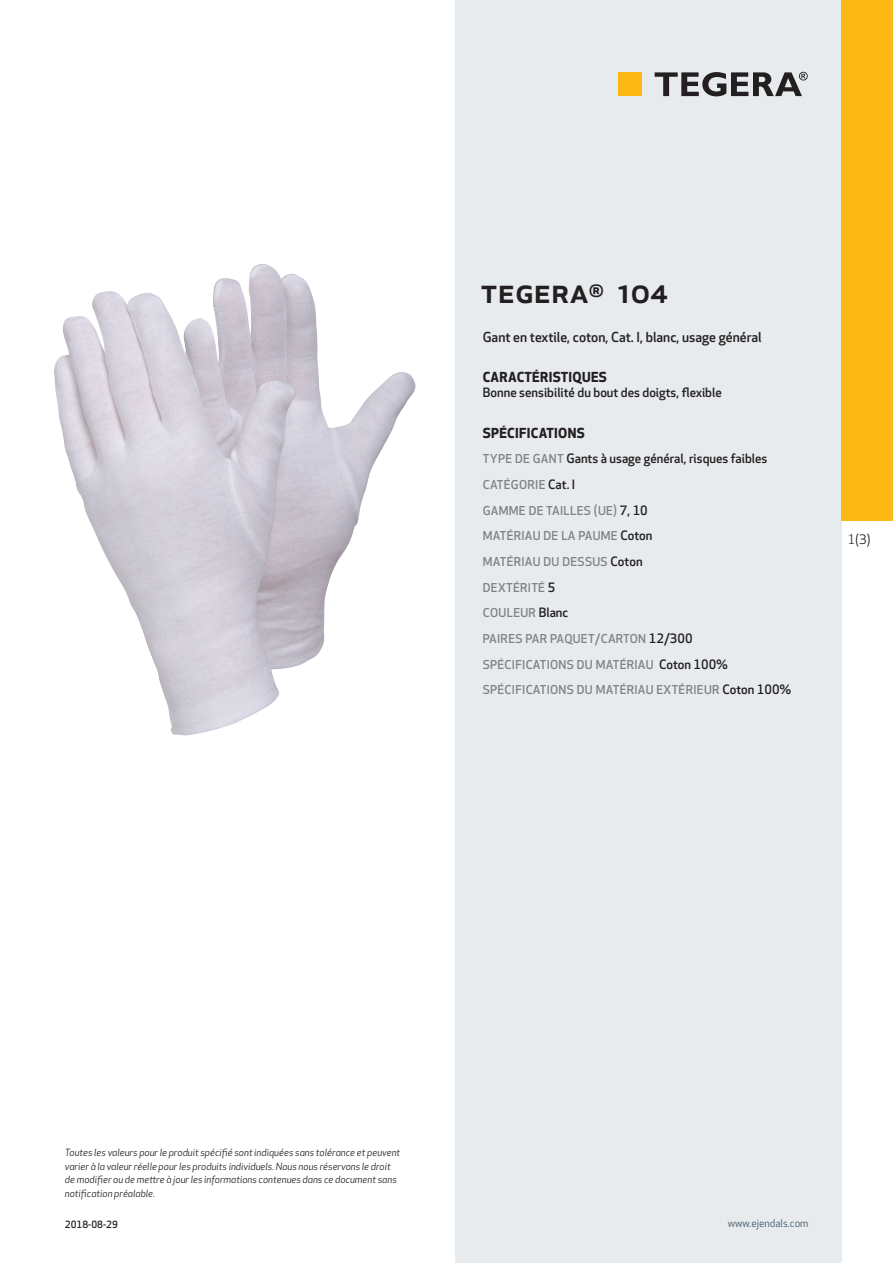
<style>
.page{position:relative;width:893px;height:1263px;background:#fff}
.page>*{position:absolute;margin:0;border:0;box-sizing:border-box;transform-origin:0 0}
.prodname{font:500 34.5px "Apex New";color:#231f20}
.Funktion_body{font:500 13.5px "Apex New";color:#231f20}
.Funktion_body-2{font:700 13.5px "Apex New";letter-spacing:.025em;color:#231f20}
.t1{font:12.75px "Apex New";color:#231f20}
.Funktion_body-3{font:500 12.6px "Apex New";color:#231f20}
.Funktion_body-4{font:500 12px "Apex New";letter-spacing:.025em;color:#808285}
.t2{font:10.5px "Apex New";color:#405968}
.t3{font:italic 9.75px/13.5px "Apex New";color:#231f20}
.Sidfot_datum{font:500 9.75px "Apex New";color:#231f20}
.s1{font-size:12px;color:#808285}
.s2{font-size:12.6px;color:#231f20}
</style>
<div class="page">
<div style="left:455px;top:0;width:387px;height:1263px;background:#e8ebee"></div>
<div style="left:842px;top:0;width:51px;height:520px;background:#fcb814"></div>
<img style="left:54px;top:264px;width:331px;height:472px">
<div style="left:618px;top:72px;width:24px;height:24px;background:#fcb814"></div>
<svg style="left:655px;top:72px;width:153px;height:24px"></svg>
<p class="prodname" style="left:480px;top:267px;width:189px">TEGERA<sup>®</sup> 104</p>
<p class="Funktion_body" style="left:483px;top:328px;width:280px">Gant en textile, coton, Cat. I, blanc, usage général</p>
<p class="Funktion_body-2" style="left:483px;top:367px;width:126px">CARACTÉRISTIQUES</p>
<p class="Funktion_body-3" style="left:483px;top:384px;width:240px">Bonne sensibilité du bout des doigts, flexible</p>
<p class="Funktion_body-2" style="left:483px;top:423px;width:103px">SPÉCIFICATIONS</p>
<p class="Funktion_body-3" style="left:483px;top:450px;width:286px"><span class="s1">TYPE DE GANT</span> Gants à usage général, risques faibles</p>
<p class="Funktion_body-4" style="left:483px;top:477px;width:94px">CATÉGORIE <span class="s2">Cat. I</span></p>
<p class="Funktion_body-4" style="left:483px;top:502px;width:166px">GAMME DE TAILLES (UE) <span class="s2">7, 10</span></p>
<p class="Funktion_body-4" style="left:483px;top:528px;width:171px">MATÉRIAU DE LA PAUME <span class="s2">Coton</span></p>
<p class="Funktion_body-4" style="left:483px;top:554px;width:161px">MATÉRIAU DU DESSUS <span class="s2">Coton</span></p>
<p class="Funktion_body-4" style="left:483px;top:579px;width:74px">DEXTÉRITÉ <span class="s2">5</span></p>
<p class="Funktion_body-4" style="left:483px;top:605px;width:87px">COULEUR <span class="s2">Blanc</span></p>
<p class="Funktion_body-4" style="left:483px;top:630px;width:211px">PAIRES PAR PAQUET/CARTON <span class="s2">12/300</span></p>
<p class="Funktion_body-4" style="left:483px;top:656px;width:247px">SPÉCIFICATIONS DU MATÉRIAU <span class="s2">Coton 100%</span></p>
<p class="Funktion_body-4" style="left:483px;top:682px;width:310px">SPÉCIFICATIONS DU MATÉRIAU EXTÉRIEUR <span class="s2">Coton 100%</span></p>
<p class="t1" style="left:848px;top:531px;width:24px">1(3)</p>
<p class="t3" style="left:65px;top:1146px;width:337px">Toutes les valeurs pour le produit spécifié sont indiquées sans tolérance et peuvent varier à la valeur réelle pour les produits individuels. Nous nous réservons le droit de modifier ou de mettre à jour les informations contenues dans ce document sans notification préalable.</p>
<p class="Sidfot_datum" style="left:65px;top:1218px;width:54px">2018-08-29</p>
<p class="t2" style="left:728px;top:1217px;width:82px">www.ejendals.com</p>
</div>
